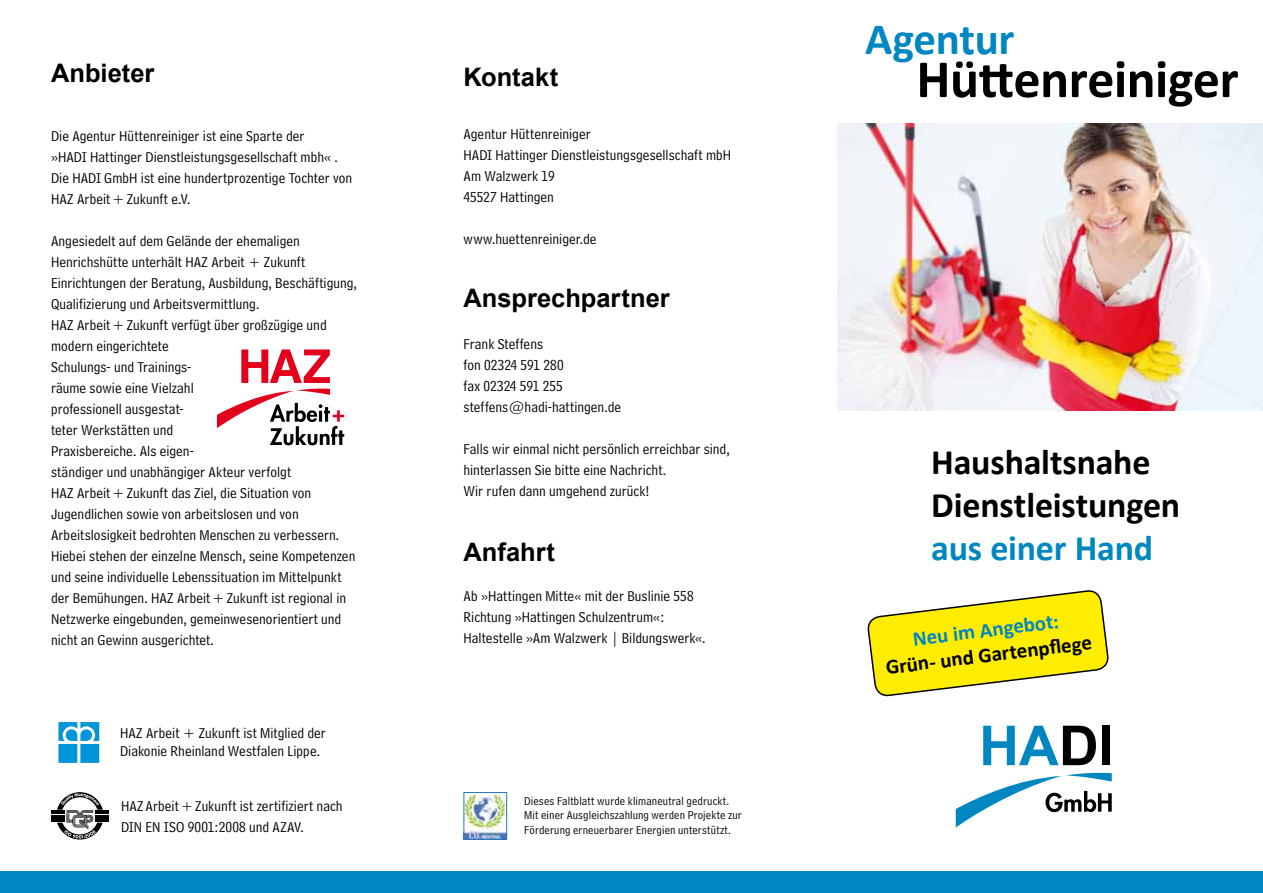
<style>
.page{position:relative;width:1263px;height:893px;background:#fff}
.page>*{position:absolute;margin:0;border:0;box-sizing:border-box;transform-origin:0 0}
.t1{font:700 55.2px "Arial";color:#0087c1}
.t2{font:700 54px "Calibri";letter-spacing:-.01em;color:#000}
.t3{font:700 45px "Calibri";letter-spacing:-.01em;color:#0087c1}
.t4{font:700 36px/43.2px "Calibri";letter-spacing:-.005em;color:#000}
.t5{font:700 36px "Calibri";letter-spacing:-.005em;color:#0087c1}
.t6{font:700 25.5px "Arial";color:#000}
.t7{font:700 21px "Calibri";color:#000}
.t8{font:700 21px "Calibri";color:#0087c1}
.t9{font:15px/21px "Bell Centennial Address";letter-spacing:.005em;color:#000}
.t10{font:12px/14.4px "Bell Centennial Address";letter-spacing:.01em;color:#000}
.s1{color:#000}
</style>
<div class="page">
<svg style="left:51px;top:792px;width:58px;height:47px"></svg>
<div style="left:0;top:872px;width:1263px;height:21px;background:#0087c1"></div>
<svg style="left:217px;top:349px;width:127px;height:96px"></svg>
<svg style="left:956px;top:772px;width:156px;height:55px"></svg>
<img style="left:838px;top:123px;width:425px;height:287px">
<img style="left:465px;top:794px;width:40px;height:43px">
<div style="left:463px;top:792px;width:44px;height:47px;border:1px solid #2875b7"></div>
<svg style="left:58px;top:722px;width:41px;height:41px"></svg>
<svg style="left:867px;top:590px;width:242px;height:107px"></svg>
<h3 class="t6" style="left:51px;top:56px;width:105px">Anbieter</h3>
<h3 class="t6" style="left:463px;top:60px;width:96px">Kontakt</h3>
<h3 class="t3" style="left:865px;top:10px;width:151px">Agentur</h3>
<h2 class="t2" style="left:916px;top:45px;width:324px">Hüttenreiniger</h2>
<p class="t9" style="left:51px;top:125px;width:303px">Die Agentur Hüttenreiniger ist eine Sparte der<br>»HADI Hattinger Dienstleistungsgesellschaft mbh« .<br>Die HADI GmbH ist eine hundertprozentige Tochter von HAZ Arbeit+Zukunft e.V.</p>
<p class="t9" style="left:51px;top:230px;width:307px">Angesiedelt auf dem Gelände der ehemaligen Henrichshütte unterhält HAZ Arbeit + Zukunft Einrichtungen der Beratung, Ausbildung, Beschäftigung, Qualifizierung und Arbeitsvermittlung.<br>HAZ Arbeit+Zukunft verfügt über großzügige und modern eingerichtete<br>Schulungs- und Trainings-<br>räume sowie eine Vielzahl<br>professionell ausgestat-<br>teter Werkstätten und<br>Praxisbereiche. Als eigen-<br>ständiger und unabhängiger Akteur verfolgt<br>HAZ Arbeit+Zukunft das Ziel, die Situation von Jugendlichen sowie von arbeitslosen und von Arbeitslosigkeit bedrohten Menschen zu verbessern.<br>Hiebei stehen der einzelne Mensch, seine Kompetenzen und seine individuelle Lebenssituation im Mittelpunkt der Bemühungen. HAZ Arbeit+Zukunft ist regional in Netzwerke eingebunden, gemeinwesenorientiert und nicht an Gewinn ausgerichtet.</p>
<p class="t9" style="left:463px;top:124px;width:269px">Agentur Hüttenreiniger<br>HADI Hattinger Dienstleistungsgesellschaft mbH<br>Am Walzwerk 19<br>45527 Hattingen</p>
<p class="t9" style="left:463px;top:229px;width:135px">www.huettenreiniger.de</p>
<h3 class="t6" style="left:463px;top:281px;width:208px">Ansprechpartner</h3>
<p class="t9" style="left:463px;top:334px;width:159px">Frank Steffens<br>fon 02324 591 280<br>fax 02324 591 255 steffens@hadi-hattingen.de</p>
<p class="t9" style="left:463px;top:439px;width:268px">Falls wir einmal nicht persönlich erreichbar sind, hinterlassen Sie bitte eine Nachricht.<br>Wir rufen dann umgehend zurück!</p>
<h3 class="t6" style="left:463px;top:535px;width:93px">Anfahrt</h3>
<p class="t9" style="left:463px;top:586px;width:243px">Ab »Hattingen Mitte« mit der Buslinie 558<br>Richtung »Hattingen Schulzentrum«:<br>Haltestelle »Am Walzwerk | Bildungswerk«.</p>
<h3 class="t4" style="left:931px;top:440px;width:250px">Haushaltsnahe<br>Dienstleistungen</h3>
<h3 class="t5" style="left:931px;top:525px;width:223px">aus einer Hand</h3>
<h3 class="t8" style="left:911px;top:625px;width:148px;rotate:-7deg">Neu im Angebot:</h3>
<h3 class="t7" style="left:884px;top:654px;width:209px;rotate:-7deg">Grün- und Gartenpfl ege</h3>
<p class="t9" style="left:120px;top:724px;width:207px;line-height:18px">HAZ Arbeit + Zukunft ist Mitglied der<br>Diakonie Rheinland Westfalen Lippe.</p>
<h1 class="t1" style="left:979px;top:709px;width:136px">HA<span class="s1">DI</span></h1>
<p class="t9" style="left:121px;top:796px;width:223px">HAZ Arbeit+Zukunft ist zertifiziert nach<br>DIN EN ISO 9001:2008 und AZAV.</p>
<p class="t10" style="left:524px;top:794px;width:219px">Dieses Faltblatt wurde klimaneutral gedruckt.<br>Mit einer Ausgleichszahlung werden Projekte zur<br>Förderung erneuerbarer Energien unterstützt.</p>
</div>
